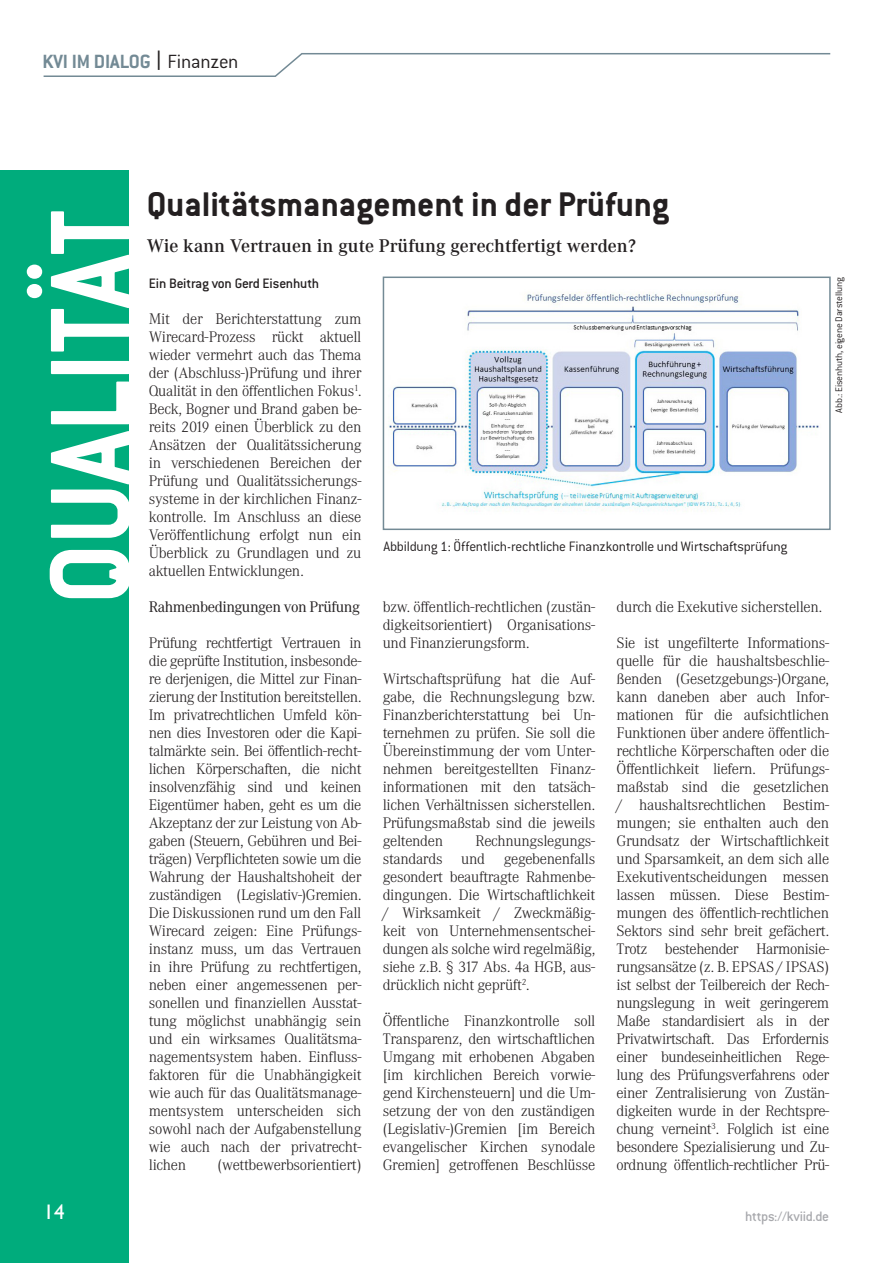
<style>
.page{position:relative;width:893px;height:1263px;background:#fff}
.page>*{position:absolute;margin:0;border:0;box-sizing:border-box;transform-origin:0 0}
.t1{font:700 124.5px "Conduit ITC";color:#fff;scale:.92 1}
.t2{font:700 37.5px "Conduit ITC";color:#231f20}
.t3{font:700 21px "Conduit ITC";color:#738a95}
.t4{font:21px "Gill Sans";color:#fff}
.t5{font:500 18px "Corporate ABQ";color:#231f20}
.t6{font:300 15px/18px "Corporate ABQ";letter-spacing:-.02em;color:#231f20;text-align:justify}
.t7{font:300 15px "Conduit ITC";letter-spacing:-.015em;color:#231f20}
.t8{font:15px "Corporate ABQ";letter-spacing:-.03em;color:#231f20}
.t9{font:500 15px "Conduit ITC";letter-spacing:-.015em;color:#231f20}
.t10{font:500 15px "Conduit ITC";letter-spacing:-.02em;color:#a8a9ad}
.t11{font:300 10.5px "Conduit ITC";letter-spacing:-.015em;color:#231f20}
.s1{font-family:"Gill Sans";font-weight:400;color:#231f20}
.s2{font-weight:300;color:#231f20}
</style>
<div class="page">
<div style="left:0;top:170px;width:129px;height:1093px;background:#00ac7c"></div>
<svg style="left:43px;top:53px;width:788px;height:24px"></svg>
<img style="left:388px;top:292px;width:431px;height:219px">
<div style="left:383px;top:277px;width:448px;height:253px;border:2px solid #738a95"></div>
<h3 class="t3" style="left:42px;top:49px;width:198px">KVI IM DIALOG <span class="s1">|</span> <span class="s2">Finanzen</span></h3>
<h2 class="t2" style="left:147px;top:182px;width:524px">Qualitätsmanagement in der Prüfung</h2>
<p class="t5" style="left:147px;top:235px;width:491px">Wie kann Vertrauen in gute Prüfung gerechtfertigt werden?</p>
<p class="t9" style="left:149px;top:275px;width:172px">Ein Beitrag von Gerd Eisenhuth</p>
<h1 class="t1" style="left:18px;top:604px;width:430px;rotate:-90deg">QUALITÄT</h1>
<p class="t11" style="left:833px;top:413px;width:137px;rotate:-90deg">Abb.: Eisenhuth, eigene Darstellung</p>
<p class="t6" style="left:149px;top:310px;width:214px">Mit der Berichterstattung zum Wirecard-Prozess rückt aktuell wieder vermehrt auch das Thema der (Abschluss-)Prüfung und ihrer Qualität in den öffentlichen Fokus<sup>1</sup>.<br>Beck, Bogner und Brand gaben be&shy;reits 2019 einen Überblick zu den Ansätzen der Qualitätssicherung in verschiedenen Bereichen der Prüfung und Qualitätssicherungs&shy;systeme in der kirchlichen Finanz&shy;kontrolle. Im Anschluss an diese Veröffentlichung erfolgt nun ein Überblick zu Grundlagen und zu aktuellen Entwicklungen.</p>
<p class="t8" style="left:149px;top:598px;width:213px">Rahmenbedingungen von Prüfung</p>
<p class="t6" style="left:149px;top:634px;width:214px">Prüfung rechtfertigt Vertrauen in die geprüfte Institution, insbesonde&shy;re derjenigen, die Mittel zur Finan&shy;zierung der Institution bereitstellen.<br>Im privatrechtlichen Umfeld kön&shy;nen dies Investoren oder die Kapi&shy;talmärkte sein. Bei öffentlich-recht&shy;lichen Körperschaften, die nicht insolvenzfähig sind und keinen Eigentümer haben, geht es um die Akzeptanz der zur Leistung von Ab&shy;gaben (Steuern, Gebühren und Bei&shy;trägen) Verpflichteten sowie um die Wahrung der Haushaltshoheit der zuständigen (Legislativ-)Gremien.<br>Die Diskussionen rund um den Fall Wirecard zeigen: Eine Prüfungs&shy;instanz muss, um das Vertrauen in ihre Prüfung zu rechtfertigen, neben einer angemessenen per&shy;sonellen und finanziellen Ausstat&shy;tung möglichst unabhängig sein und ein wirksames Qualitätsma&shy;nagementsystem haben. Einfluss&shy;faktoren für die Unabhängigkeit wie auch für das Qualitätsmanage&shy;mentsystem unterscheiden sich sowohl nach der Aufgabenstellung wie auch nach der privatrecht&shy;lichen</p>
<p class="t7" style="left:383px;top:538px;width:405px">Abbildung 1: Öffentlich-rechtliche Finanzkontrolle und Wirtschaftsprüfung</p>
<p class="t6" style="left:383px;top:598px;width:214px">bzw. öffentlich-rechtlichen (zustän&shy;digkeitsorientiert) Organisations&shy;und Finanzierungsform.</p>
<p class="t6" style="left:383px;top:670px;width:214px">Wirtschaftsprüfung hat die Auf&shy;gabe, die Rechnungslegung bzw.<br>Finanzberichterstattung bei Un&shy;ternehmen zu prüfen. Sie soll die Übereinstimmung der vom Unter&shy;nehmen bereitgestellten Finanz&shy;informationen mit den tatsäch&shy;lichen Verhältnissen sicherstellen.<br>Prüfungsmaßstab sind die jeweils geltenden</p>
<p class="t6" style="left:617px;top:598px;width:207px">durch die Exekutive sicherstellen.</p>
<p class="t6" style="left:617px;top:634px;width:214px">Sie ist ungefilterte Informations&shy;quelle für die haushaltsbeschlie&shy;ßenden (Gesetzgebungs-)Organe, kann daneben aber auch Infor&shy;mationen für die aufsichtlichen Funktionen über andere öffentlich&shy;rechtliche Körperschaften oder die Öffentlichkeit liefern. Prüfungs&shy;maßstab sind die gesetzlichen / haushaltsrechtlichen Bestim&shy;mungen; sie enthalten auch den Grundsatz der Wirtschaftlichkeit und Sparsamkeit, an dem sich alle Exekutiventscheidungen messen lassen müssen. Diese Bestim&shy;mungen des öffentlich-rechtlichen Sektors sind sehr breit gefächert.<br>Trotz bestehender Harmonisie&shy;rungsansätze (z. B. EPSAS / IPSAS) ist selbst der Teilbereich der Rech&shy;nungslegung in weit geringerem Maße standardisiert als in der Privatwirtschaft. Das Erfordernis einer bundeseinheitlichen Rege&shy;lung des Prüfungsverfahrens oder einer Zentralisierung von Zustän&shy;digkeiten wurde in der Rechtspre&shy;chung verneint<sup>3</sup>. Folglich ist eine besondere Spezialisierung und Zu&shy;ordnung öffentlich-rechtlicher Prü-</p>
<p class="t6" style="left:383px;top:832px;width:214px;text-indent:93px">Rechnungslegungs&shy;standards und gegebenenfalls gesondert beauftragte Rahmenbe&shy;dingungen. Die Wirtschaftlichkeit / Wirksamkeit / Zweckmäßig&shy;keit von Unternehmensentschei&shy;dungen als solche wird regelmäßig, siehe z.B. § 317 Abs. 4a HGB, aus&shy;drücklich nicht geprüft<sup>2</sup>.</p>
<p class="t6" style="left:383px;top:1012px;width:214px">Öffentliche Finanzkontrolle soll Transparenz, den wirtschaftlichen Umgang mit erhobenen Abgaben [im kirchlichen Bereich vorwie&shy;gend Kirchensteuern] und die Um&shy;setzung der von den zuständigen (Legislativ-)Gremien [im Bereich evangelischer Kirchen synodale Gremien] getroffenen Beschlüsse</p>
<p class="t6" style="left:218px;top:1156px;width:145px">(wettbewerbsorientiert)</p>
<h3 class="t4" style="left:44px;top:1200px;width:22px">14</h3>
<p class="t10" style="left:745px;top:1207px;width:85px">https://kviid.de</p>
</div>
